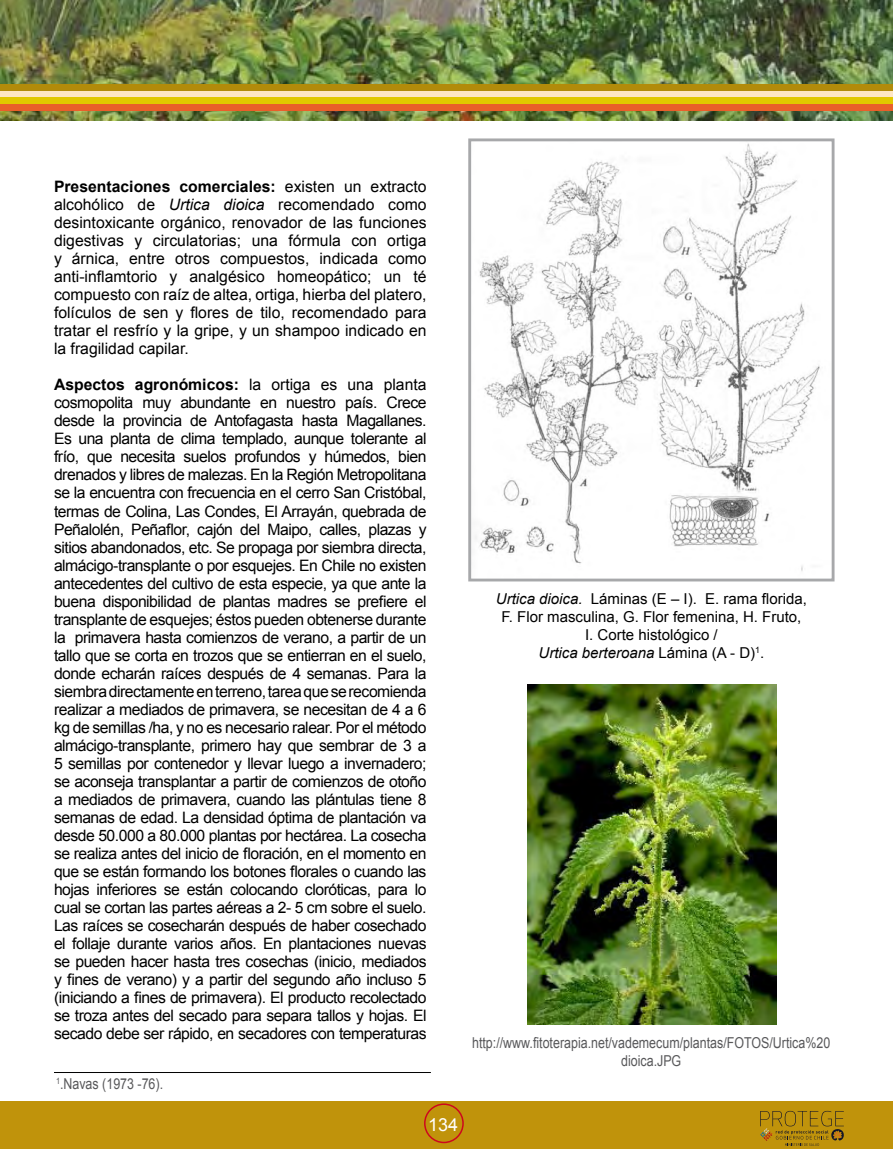
<style>
.page{position:relative;width:893px;height:1149px;background:#fff}
.page>*{position:absolute;margin:0;border:0;box-sizing:border-box;transform-origin:0 0}
.t1{font:18px "Arial";color:#fff}
.t2{font:15.75px/18px "Arial";letter-spacing:-.015em;color:#000;text-align:justify}
.t3{font:15px/18px "Arial";color:#000;text-align:center}
.t4{font:15px/18px "Arial";color:#58585a;text-align:center;scale:.83 1}
.s1{font-weight:700}
.s2{font-style:italic}
</style>
<div class="page">
<img style="left:0;top:0;width:893px;height:120px">
<div style="left:0;top:1100px;width:893px;height:48px;background:#c0930b"></div>
<svg style="left:760px;top:1110px;width:84px;height:35px"></svg>
<div style="left:0;top:91px;width:893px;height:6px;background:#fee6c3"></div>
<div style="left:0;top:97px;width:893px;height:7px;background:#e1c800"></div>
<div style="left:0;top:104px;width:893px;height:7px;background:#e95f2a"></div>
<div style="left:0;top:84px;width:893px;height:7px;background:#b28b0a"></div>
<div style="left:424px;top:1103px;width:40px;height:39px;border:2px solid #cd071e;border-radius:50%"></div>
<img style="left:475px;top:143px;width:345px;height:428px">
<div style="left:468px;top:138px;width:366px;height:443px;border:3px solid #a7a8aa"></div>
<hr style="left:54px;top:1071px;width:377px;height:1px;background:#000">
<img style="left:528px;top:684px;width:248px;height:340px">
<p class="t2" style="left:54px;top:178px;width:374px"><span class="s1">Presentaciones comerciales:</span> existen un extracto alcohólico de <span class="s2">Urtica dioica</span> recomendado como desintoxicante orgánico, renovador de las funciones digestivas y circulatorias; una fórmula con ortiga y árnica, entre otros compuestos, indicada como anti-inflamtorio y analgésico homeopático; un té compuesto con raíz de altea, ortiga, hierba del platero, folículos de sen y flores de tilo, recomendado para tratar el resfrío y la gripe, y un shampoo indicado en la fragilidad capilar.</p>
<p class="t2" style="left:54px;top:376px;width:374px"><span class="s1">Aspectos agronómicos:</span> la ortiga es una planta cosmopolita muy abundante en nuestro país. Crece desde la provincia de Antofagasta hasta Magallanes.<br>Es una planta de clima templado, aunque tolerante al frío, que necesita suelos profundos y húmedos, bien drenados y libres de malezas. En la Región Metropolitana se la encuentra con frecuencia en el cerro San Cristóbal, termas de Colina, Las Condes, El Arrayán, quebrada de Peñalolén, Peñaflor, cajón del Maipo, calles, plazas y sitios abandonados, etc. Se propaga por siembra directa, almácigo-transplante o por esquejes. En Chile no existen antecedentes del cultivo de esta especie, ya que ante la buena disponibilidad de plantas madres se prefiere el transplante de esquejes; éstos pueden obtenerse durante la primavera hasta comienzos de verano, a partir de un tallo que se corta en trozos que se entierran en el suelo, donde echarán raíces después de 4 semanas. Para la siembra directamente en terreno, tarea que se recomienda realizar a mediados de primavera, se necesitan de 4 a 6 kg de semillas /ha, y no es necesario ralear. Por el método almácigo-transplante, primero hay que sembrar de 3 a 5 semillas por contenedor y llevar luego a invernadero; se aconseja transplantar a partir de comienzos de otoño a mediados de primavera, cuando las plántulas tiene 8 semanas de edad. La densidad óptima de plantación va desde 50.000 a 80.000 plantas por hectárea. La cosecha se realiza antes del inicio de floración, en el momento en que se están formando los botones florales o cuando las hojas inferiores se están colocando cloróticas, para lo cual se cortan las partes aéreas a 2- 5 cm sobre el suelo.<br>Las raíces se cosecharán después de haber cosechado el follaje durante varios años. En plantaciones nuevas se pueden hacer hasta tres cosechas (inicio, mediados y fines de verano) y a partir del segundo año incluso 5 (iniciando a fines de primavera). El producto recolectado se troza antes del secado para separa tallos y hojas. El secado debe ser rápido, en secadores con temperaturas</p>
<p class="t4" style="left:56px;top:1074px;width:131px"><sup>1</sup>.Navas (1973 -76).</p>
<p class="t1" style="left:428px;top:1112px;width:32px">134</p>
<p class="t3" style="left:496px;top:590px;width:312px"><span class="s2">Urtica dioica.</span> Láminas (E – I). E. rama florida, F. Flor masculina, G. Flor femenina, H. Fruto, I. Corte histológico /<br><span class="s2">Urtica berteroana</span> Lámina (A - D)<sup>1</sup>.</p>
<p class="t4" style="left:472px;top:1033px;width:433px">http://www.fitoterapia.net/vademecum/plantas/FOTOS/Urtica%20 dioica.JPG</p>
</div>
